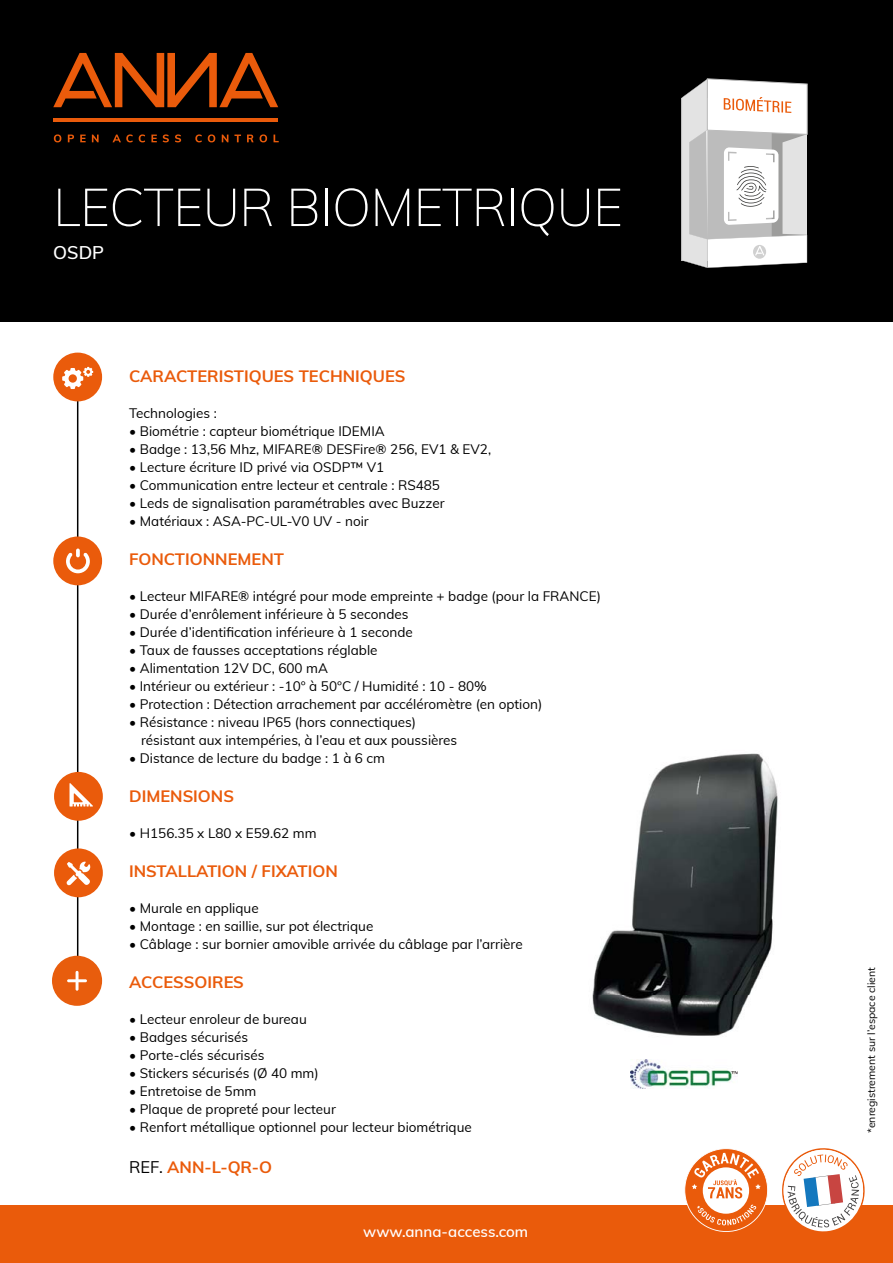
<style>
.page{position:relative;width:893px;height:1263px;background:#fff}
.page>*{position:absolute;margin:0;border:0;box-sizing:border-box;transform-origin:0 0}
.t1{font:200 52.5px "Muli";letter-spacing:-.01em;color:#fff}
.t2{font:600 18px "Muli";color:#fff}
.t3{font:700 16.5px "Muli";color:#ea5b0b}
.t4{font:600 15px "Muli";color:#fff}
.t5{font:13.5px/18px "Muli";color:#000}
.t6{font:10.5px "Muli";color:#000}
.s1{font-weight:400;color:#000}
</style>
<div class="page">
<img style="left:592px;top:753px;width:186px;height:328px">
<div style="left:0;top:0;width:893px;height:321px;background:#000"></div>
<svg style="left:53px;top:53px;width:225px;height:54px"></svg>
<hr style="left:53px;top:118px;width:225px;height:4px;background:#ea5b0b">
<svg style="left:54px;top:134px;width:7px;height:8px"></svg>
<svg style="left:68px;top:135px;width:6px;height:7px"></svg>
<svg style="left:80px;top:135px;width:6px;height:7px"></svg>
<svg style="left:92px;top:135px;width:7px;height:7px"></svg>
<svg style="left:112px;top:134px;width:21px;height:8px"></svg>
<svg style="left:139px;top:134px;width:6px;height:8px"></svg>
<svg style="left:151px;top:135px;width:6px;height:7px"></svg>
<svg style="left:163px;top:134px;width:6px;height:8px"></svg>
<svg style="left:175px;top:134px;width:6px;height:8px"></svg>
<svg style="left:195px;top:134px;width:7px;height:8px"></svg>
<svg style="left:208px;top:134px;width:7px;height:8px"></svg>
<svg style="left:222px;top:135px;width:6px;height:7px"></svg>
<svg style="left:234px;top:135px;width:7px;height:7px"></svg>
<svg style="left:247px;top:135px;width:7px;height:7px"></svg>
<svg style="left:260px;top:134px;width:7px;height:8px"></svg>
<svg style="left:274px;top:135px;width:5px;height:7px"></svg>
<div style="left:0;top:1205px;width:893px;height:58px;background:#ea5b0b"></div>
<svg style="left:684px;top:1148px;width:84px;height:84px"></svg>
<svg style="left:779px;top:1148px;width:88px;height:87px"></svg>
<hr style="left:77px;top:377px;width:1px;height:596px;background:#000">
<div style="left:53px;top:353px;width:49px;height:48px;background:#ea5b0b;border-radius:50%"></div>
<svg style="left:62px;top:367px;width:31px;height:22px"></svg>
<div style="left:53px;top:536px;width:49px;height:49px;background:#ea5b0b;border-radius:50%"></div>
<svg style="left:66px;top:548px;width:24px;height:25px"></svg>
<div style="left:54px;top:848px;width:49px;height:49px;background:#ea5b0b;border-radius:50%"></div>
<svg style="left:67px;top:862px;width:23px;height:23px"></svg>
<div style="left:54px;top:772px;width:49px;height:49px;background:#ea5b0b;border-radius:50%"></div>
<svg style="left:70px;top:783px;width:23px;height:23px"></svg>
<div style="left:52px;top:956px;width:50px;height:50px;background:#e85d0d;border-radius:50%"></div>
<svg style="left:67px;top:971px;width:20px;height:20px"></svg>
<svg style="left:682px;top:78px;width:125px;height:190px;background:#dad7d6"></svg>
<img style="left:631px;top:1060px;width:107px;height:29px">
<h1 class="t1" style="left:53px;top:169px;width:571px">LECTEUR BIOMETRIQUE</h1>
<h2 class="t2" style="left:53px;top:239px;width:52px">OSDP</h2>
<p class="t3" style="left:129px;top:364px;width:278px">CARACTERISTIQUES TECHNIQUES</p>
<p class="t5" style="left:129px;top:403px;width:89px">Technologies :</p>
<p class="t5" style="left:129px;top:421px;width:257px">• Biométrie : capteur biométrique IDEMIA</p>
<p class="t5" style="left:129px;top:439px;width:363px">• Badge : 13,56 Mhz, MIFARE® DESFire® 256, EV1 &amp; EV2,</p>
<p class="t5" style="left:129px;top:457px;width:257px">• Lecture écriture ID privé via OSDP™ V1</p>
<p class="t5" style="left:129px;top:475px;width:312px">• Communication entre lecteur et centrale : RS485</p>
<p class="t5" style="left:129px;top:493px;width:317px">• Leds de signalisation paramétrables avec Buzzer</p>
<p class="t5" style="left:129px;top:511px;width:241px">• Matériaux : ASA-PC-UL-V0 UV - noir</p>
<p class="t3" style="left:129px;top:547px;width:156px">FONCTIONNEMENT</p>
<p class="t5" style="left:129px;top:586px;width:473px">• Lecteur MIFARE® intégré pour mode empreinte + badge (pour la FRANCE)</p>
<p class="t5" style="left:129px;top:604px;width:281px">• Durée d’enrôlement inférieure à 5 secondes</p>
<p class="t5" style="left:129px;top:622px;width:285px">• Durée d’identification inférieure à 1 seconde</p>
<p class="t5" style="left:129px;top:640px;width:250px">• Taux de fausses acceptations réglable</p>
<p class="t5" style="left:129px;top:658px;width:200px">• Alimentation 12V DC, 600 mA</p>
<p class="t5" style="left:129px;top:676px;width:359px">• Intérieur ou extérieur : -10° à 50°C / Humidité : 10 - 80%</p>
<p class="t5" style="left:129px;top:694px;width:415px">• Protection : Détection arrachement par accéléromètre (en option)</p>
<p class="t5" style="left:141px;top:712px;width:318px;text-indent:-12px">• Résistance : niveau IP65 (hors connectiques) résistant aux intempéries, à l’eau et aux poussières</p>
<p class="t5" style="left:129px;top:748px;width:257px">• Distance de lecture du badge : 1 à 6 cm</p>
<p class="t3" style="left:129px;top:784px;width:106px">DIMENSIONS</p>
<p class="t5" style="left:129px;top:823px;width:189px">• H156.35 x L80 x E59.62 mm</p>
<p class="t3" style="left:129px;top:859px;width:210px">INSTALLATION / FIXATION</p>
<p class="t5" style="left:129px;top:898px;width:131px">• Murale en applique</p>
<p class="t5" style="left:129px;top:916px;width:246px">• Montage : en saillie, sur pot électrique</p>
<p class="t5" style="left:129px;top:934px;width:395px">• Câblage : sur bornier amovible arrivée du câblage par l’arrière</p>
<p class="t3" style="left:129px;top:970px;width:116px">ACCESSOIRES</p>
<p class="t5" style="left:129px;top:1009px;width:179px">• Lecteur enroleur de bureau</p>
<p class="t5" style="left:129px;top:1027px;width:121px">• Badges sécurisés</p>
<p class="t5" style="left:129px;top:1045px;width:137px">• Porte-clés sécurisés</p>
<p class="t5" style="left:129px;top:1063px;width:191px">• Stickers sécurisés (Ø 40 mm)</p>
<p class="t5" style="left:129px;top:1081px;width:129px">• Entretoise de 5mm</p>
<p class="t5" style="left:129px;top:1099px;width:208px">• Plaque de propreté pour lecteur</p>
<p class="t5" style="left:129px;top:1117px;width:344px">• Renfort métallique optionnel pour lecteur biométrique</p>
<p class="t3" style="left:129px;top:1154px;width:144px"><span class="s1">REF.</span> ANN-L-QR-O</p>
<p class="t4" style="left:363px;top:1220px;width:167px">www.anna-access.com</p>
<p class="t6" style="left:864px;top:1133px;width:167px;rotate:-90deg">*enregistrement sur l’espace client</p>
</div>
